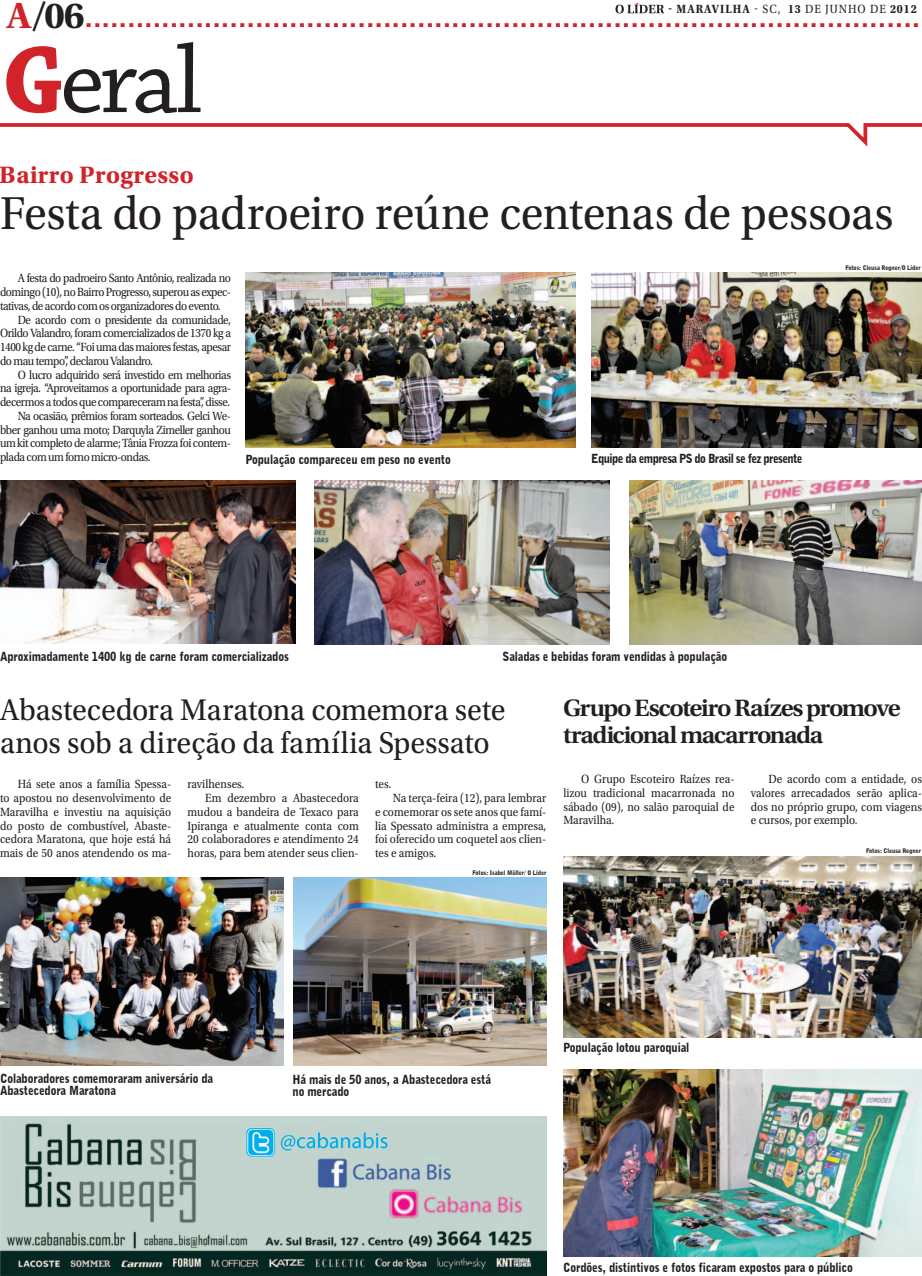
<style>
.page{position:relative;width:922px;height:1276px;background:#fff}
.page>*{position:absolute;margin:0;border:0;box-sizing:border-box;transform-origin:0 0}
.t1{font:100px "Chaparral Pro";color:#231f20}
.t2{font:48.5px "Utopia Std";letter-spacing:-.01em;color:#231f20;scale:.95 1}
.t3{font:31.5px/32.5px "Utopia Std";color:#231f20;scale:.95 1}
.t4{font:600 25px/27.5px "Utopia Std";letter-spacing:-.05em;color:#231f20;scale:1.05 1}
.t5{font:700 25px "Utopia Std";letter-spacing:.01em;color:#d1232a}
.t6{font:700 24.12px "Rockwell";color:#d1232a}
.t7{font:12.5px/13.8px "Utopia Std";letter-spacing:-.04em;color:#231f20;text-align:justify;scale:.9 1}
.t8{font:900 12.5px/12.5px "Bell Gothic BT";letter-spacing:-.01em;color:#231f20;scale:.9 1}
.t9{font:12.5px "Utopia Std";color:#231f20;scale:.9 1}
.t10{font:900 12.5px "Bell Gothic BT";letter-spacing:-.05em;color:#231f20;scale:.9 1}
.t11{font:700 12.5px "Utopia Std";letter-spacing:.085em;color:#231f20;scale:.9 1}
.t12{font:900 6.25px "Bell Gothic BT";letter-spacing:-.01em;color:#231f20;scale:.96 1}
.s1{font-family:"Utopia Std";font-size:38.25px}
.s2{font-family:"Utopia Std";font-size:38.25px;color:#231f20}
.s3{font-weight:400}
.s4{font-weight:700;color:#d1232a}
</style>
<div class="page">
<svg style="left:615px;top:3px;width:49px;height:10px"></svg>
<svg style="left:0;top:123px;width:921px;height:24px"></svg>
<img style="left:0;top:480px;width:295px;height:163px">
<img style="left:245px;top:273px;width:330px;height:175px">
<img style="left:314px;top:480px;width:295px;height:164px">
<img style="left:629px;top:481px;width:292px;height:163px">
<img style="left:591px;top:273px;width:330px;height:174px">
<img style="left:563px;top:856px;width:358px;height:181px">
<img style="left:563px;top:1069px;width:358px;height:187px">
<img style="left:0;top:877px;width:283px;height:188px">
<img style="left:293px;top:877px;width:253px;height:188px">
<img style="left:0;top:1116px;width:546px;height:160px">
<h3 class="t6" style="left:7px;top:5px;width:915px"><span class="s1">a</span><span class="s2">/06</span>..................................................................................................</h3>
<p class="t11" style="left:668px;top:2px;width:277px">- MARAVILHA <span class="s3">- SC,</span> 13 <span class="s3">de JUNHO DE</span> 2012</p>
<h1 class="t1" style="left:3px;top:25px;width:201px"><span class="s4">G</span>eral</h1>
<h3 class="t5" style="left:0;top:160px;width:195px">Bairro Progresso</h3>
<h2 class="t2" style="left:0;top:187px;width:941px">Festa do padroeiro reúne centenas de pessoas</h2>
<p class="t7" style="left:18px;top:272px;width:238px">A festa do padroeiro Santo Antônio, realizada no</p>
<p class="t7" style="left:0;top:285px;width:258px">domingo (10), no Bairro Progresso, superou as expec-</p>
<p class="t7" style="left:0;top:299px;width:247px">tativas, de acordo com os organizadores do evento.</p>
<p class="t7" style="left:18px;top:313px;width:238px">De acordo com o presidente da comunidade,</p>
<p class="t7" style="left:0;top:327px;width:258px">Orildo Valandro, foram comercializados de 1370 kg a</p>
<p class="t7" style="left:0;top:340px;width:258px">1400 kg de carne. “Foi uma das maiores festas, apesar</p>
<p class="t7" style="left:0;top:354px;width:171px">do mau tempo”, declarou Valandro.</p>
<p class="t7" style="left:18px;top:368px;width:238px">O lucro adquirido será investido em melhorias</p>
<p class="t7" style="left:0;top:382px;width:258px">na igreja. “Aproveitamos a oportunidade para agra-</p>
<p class="t7" style="left:0;top:395px;width:257px">decermos a todos que compareceram na festa”, disse.</p>
<p class="t7" style="left:18px;top:409px;width:238px">Na ocasião, prêmios foram sorteados. Gelci We-</p>
<p class="t7" style="left:0;top:423px;width:258px">bber ganhou uma moto; Darquyla Zimeller ganhou</p>
<p class="t7" style="left:0;top:437px;width:258px">um kit completo de alarme; Tânia Frozza foi contem-</p>
<p class="t7" style="left:0;top:450px;width:169px">plada com um forno micro-ondas.</p>
<p class="t8" style="left:245px;top:452px;width:230px">População compareceu em peso no evento</p>
<p class="t12" style="left:845px;top:264px;width:80px">Fotos: Cleusa Regner/O Líder</p>
<p class="t10" style="left:591px;top:450px;width:236px">Equipe da empresa PS do Brasil se fez presente</p>
<p class="t8" style="left:0;top:649px;width:322px">Aproximadamente 1400 kg de carne foram comercializados</p>
<p class="t8" style="left:502px;top:650px;width:251px">Saladas e bebidas foram vendidas à população</p>
<h3 class="t3" style="left:0;top:694px;width:533px">Abastecedora Maratona comemora sete anos sob a direção da família Spessato</h3>
<p class="t7" style="left:0;top:777px;width:192px;text-indent:18px">Há sete anos a família Spessa&shy;to apostou no desenvolvimento de Maravilha e investiu na aquisição do posto de combustível, Abaste&shy;cedora Maratona, que hoje está há mais de 50 anos atendendo os ma-</p>
<p class="t9" style="left:187px;top:777px;width:65px">ravilhenses.</p>
<p class="t7" style="left:375px;top:777px;width:20px">tes.</p>
<p class="t7" style="left:375px;top:791px;width:192px;text-indent:18px">Na terça-feira (12), para lembrar e comemorar os sete anos que famí&shy;lia Spessato administra a empresa, foi oferecido um coquetel aos clien&shy;tes e amigos.</p>
<p class="t9" style="left:205px;top:791px;width:172px">Em dezembro a Abastecedora</p>
<p class="t9" style="left:187px;top:805px;width:192px">mudou a bandeira de Texaco para</p>
<p class="t9" style="left:187px;top:819px;width:192px">Ipiranga e atualmente conta com</p>
<p class="t9" style="left:187px;top:832px;width:192px">20 colaboradores e atendimento 24</p>
<p class="t9" style="left:187px;top:846px;width:192px">horas, para bem atender seus clien-</p>
<p class="t12" style="left:472px;top:869px;width:78px">Fotos: Isabel Müller/ O Líder</p>
<h3 class="t4" style="left:563px;top:694px;width:323px">Grupo Escoteiro Raízes promove tradicional macarronada</h3>
<p class="t7" style="left:563px;top:772px;width:192px;text-indent:18px">O Grupo Escoteiro Raízes rea&shy;lizou tradicional macarronada no sábado (09), no salão paroquial de Maravilha.</p>
<p class="t7" style="left:750px;top:772px;width:192px;text-indent:18px">De acordo com a entidade, os valores arrecadados serão aplica&shy;dos no próprio grupo, com viagens e cursos, por exemplo.</p>
<p class="t12" style="left:866px;top:846px;width:58px">Fotos: Cleusa Regner</p>
<p class="t8" style="left:0;top:1072px;width:238px">Colaboradores comemoraram aniversário da<br>Abastecedora Maratona</p>
<p class="t8" style="left:292px;top:1072px;width:222px">Há mais de 50 anos, a Abastecedora está no mercado</p>
<p class="t8" style="left:563px;top:1041px;width:142px">População lotou paroquial</p>
<p class="t8" style="left:563px;top:1261px;width:323px">Cordões, distintivos e fotos ficaram expostos para o público</p>
</div>
